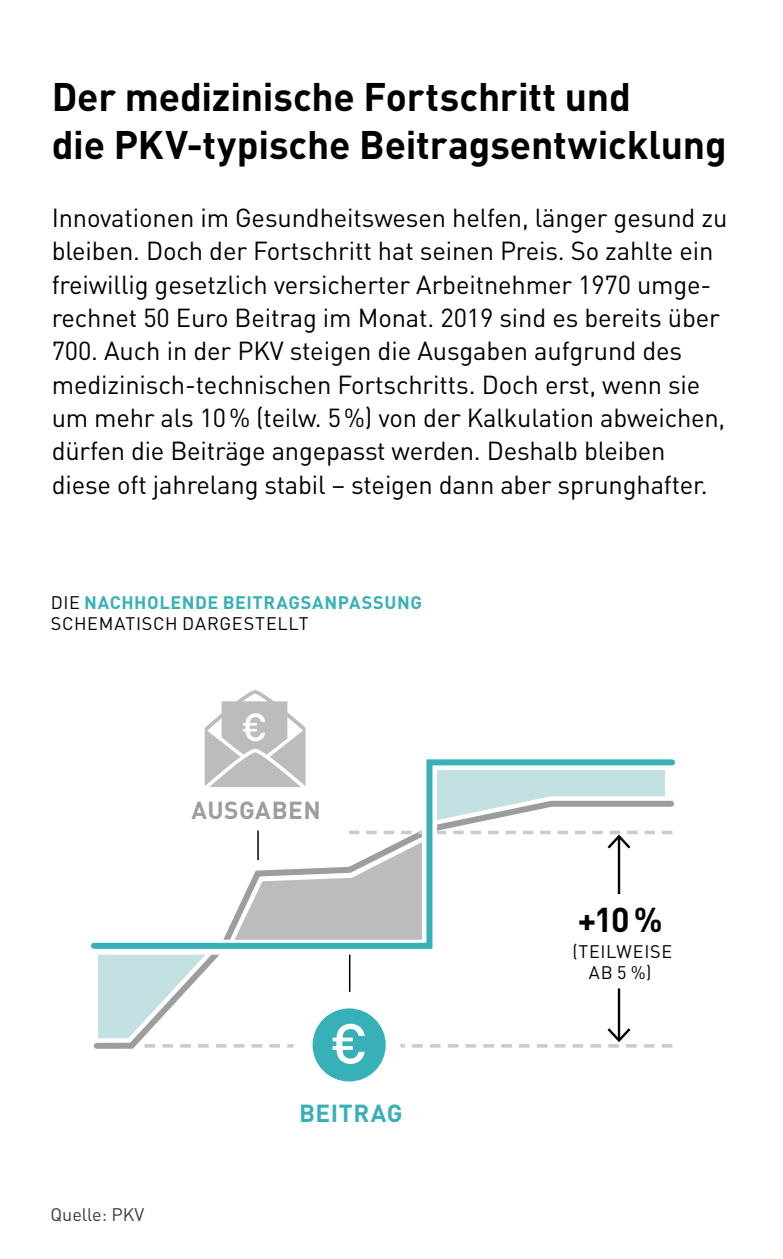
<style>
.page{position:relative;width:783px;height:1259px;background:#fff}
.page>*{position:absolute;margin:0;border:0;box-sizing:border-box;transform-origin:0 0}
.t1{font:500 55.5px "DINOT";color:#fff}
.t2{font:700 39.3px/48.6px "DINOT";letter-spacing:-.005em;color:#000}
.t3{font:500 38.7px "DINOT";color:#fff}
.t4{font:700 33.9px "DINOT";color:#000}
.t5{font:25.8px/33.3px "DINOT";letter-spacing:-.005em;color:#000}
.t6{font:700 24.3px "DINOT";letter-spacing:.02em;color:#9c9d9d}
.t7{font:700 24.3px "DINOT";letter-spacing:.02em;color:#38b0b8}
.t8{font:700 18px/21.3px "DINOT";letter-spacing:.03em;color:#38b0b8}
.t9{font:18px/21px "DINOT";letter-spacing:.035em;color:#000;text-align:center}
.t10{font:18px "DINOT";color:#3b3b3a}
.s1{font-weight:400;color:#000}
</style>
<div class="page">
<svg style="left:94px;top:962px;width:579px;height:87px"></svg>
<hr style="left:349px;top:949px;width:1px;height:43px;background:#000">
<svg style="left:204px;top:690px;width:101px;height:57px"></svg>
<hr style="left:617px;top:988px;width:3px;height:52px;background:#000">
<svg style="left:144px;top:1025px;width:528px;height:22px"></svg>
<svg style="left:98px;top:747px;width:253px;height:215px"></svg>
<svg style="left:91px;top:756px;width:584px;height:196px"></svg>
<div style="left:293px;top:1022px;width:108px;height:55px;background:#fff;border-radius:50%"></div>
<div style="left:312px;top:1008px;width:73px;height:73px;background:#38b0b8;border-radius:50%"></div>
<h2 class="t2" style="left:52px;top:71px;width:676px">Der medizinische Fortschritt und<br>die PKV-typische Beitragsentwicklung</h2>
<p class="t5" style="left:52px;top:200px;width:677px">Innovationen im Gesundheitswesen helfen, länger gesund zu bleiben. Doch der Fortschritt hat seinen Preis. So zahlte ein freiwillig gesetzlich versicherter Arbeitnehmer 1970 umge&shy;rechnet 50 Euro Beitrag im Monat. 2019 sind es bereits über 700. Auch in der PKV steigen die Ausgaben aufgrund des medizinisch-technischen Fortschritts. Doch erst, wenn sie um mehr als 10% (teilw. 5%) von der Kalkulation abweichen, dürfen die Beiträge angepasst werden. Deshalb bleiben diese oft jahrelang stabil – steigen dann aber sprunghafter.</p>
<p class="t8" style="left:51px;top:591px;width:372px"><span class="s1">DIE</span> NACHHOLENDE BEITRAGSANPASSUNG<br><span class="s1">SCHEMATISCH DARGESTELLT</span></p>
<h3 class="t3" style="left:241px;top:701px;width:28px">€</h3>
<p class="t6" style="left:191px;top:793px;width:131px">AUSGABEN</p>
<p class="t10" style="left:51px;top:1202px;width:95px">Quelle: PKV</p>
<h1 class="t1" style="left:330px;top:1005px;width:39px">€</h1>
<p class="t7" style="left:299px;top:1096px;width:105px">BEITRAG</p>
<h3 class="t4" style="left:577px;top:897px;width:86px">+10%</h3>
<p class="t9" style="left:572px;top:939px;width:101px">(TEILWEISE<br>AB 5 %)</p>
</div>
